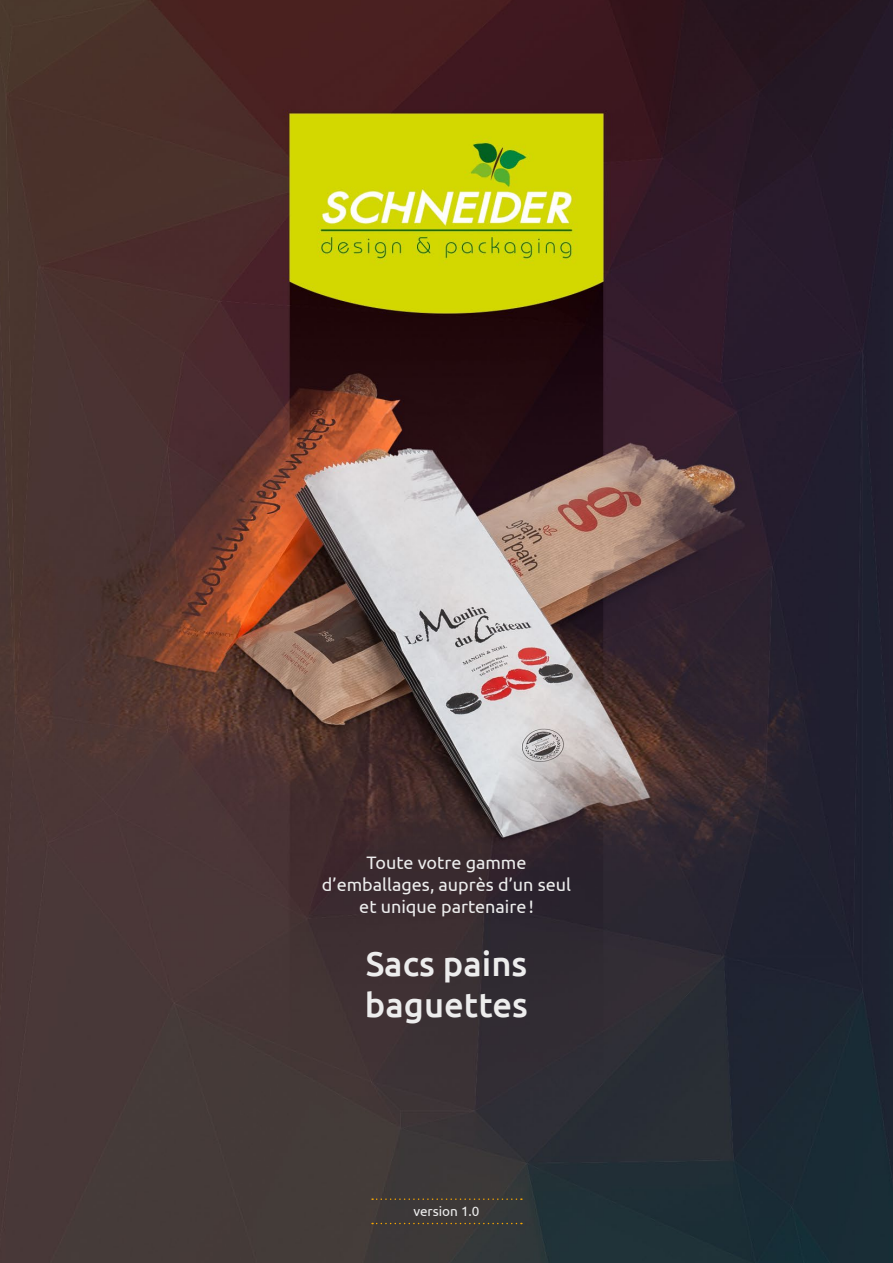
<style>
.page{position:relative;width:893px;height:1263px;background:#fff}
.page>*{position:absolute;margin:0;border:0;box-sizing:border-box;transform-origin:0 0}
.t1{font:500 34.5px/41.4px "Ubuntu";color:#ededed}
.t2{font:18px/21.6px "Ubuntu";color:#ededed;text-align:center}
.t3{font:13.5px "Ubuntu";color:#ededed}
</style>
<div class="page">
<img style="left:0;top:0;width:893px;height:1263px">
<svg style="left:372px;top:1198px;width:150px;height:2px"></svg>
<svg style="left:372px;top:1223px;width:150px;height:1px"></svg>
<p class="t2" style="left:322px;top:852px;width:251px">Toute votre gamme d’emballages, auprès d’un seul et unique partenaire!</p>
<h1 class="t1" style="left:365px;top:941px;width:165px">Sacs pains baguettes</h1>
<p class="t3" style="left:413px;top:1203px;width:68px">version 1.0</p>
</div>
